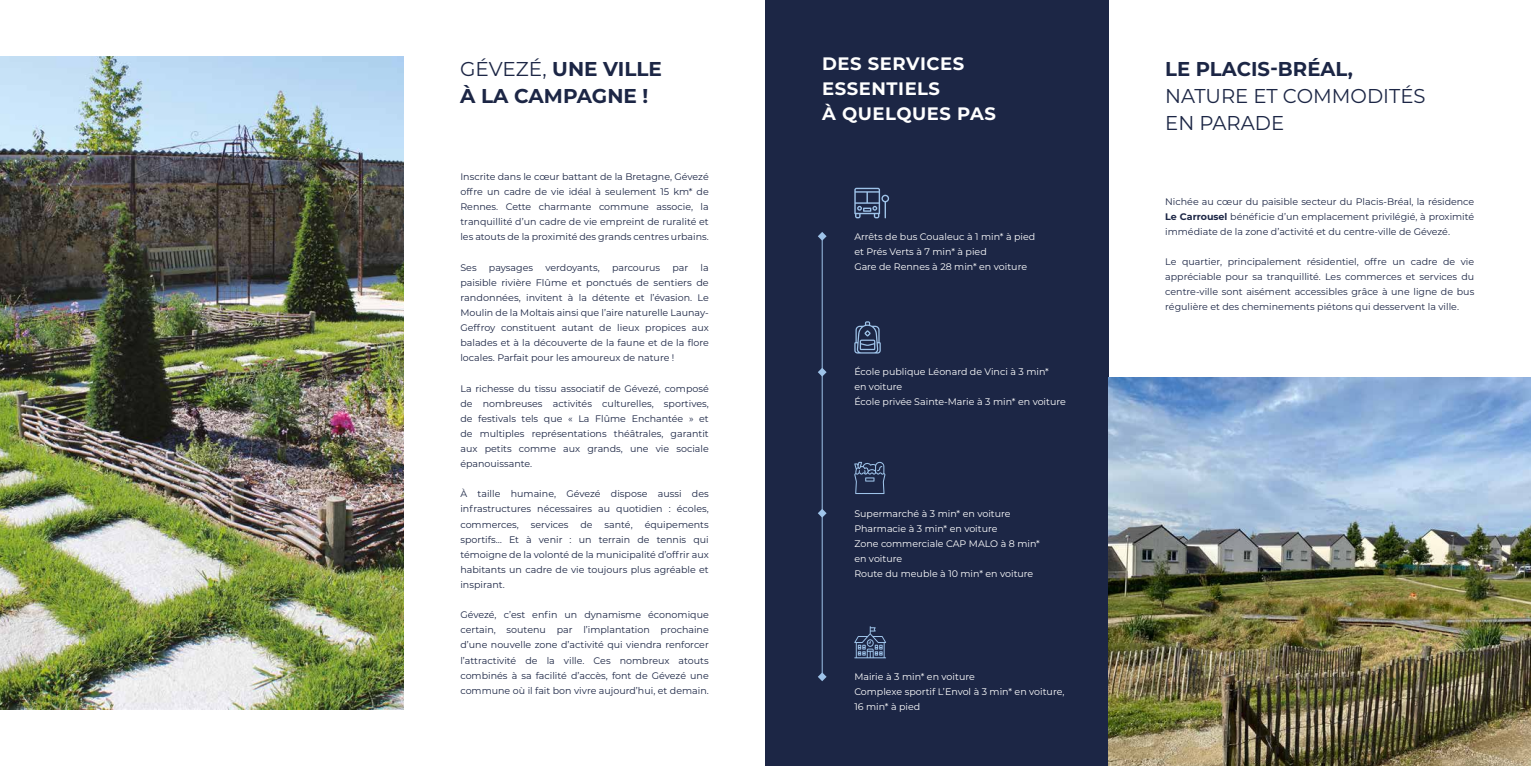
<style>
.page{position:relative;width:1531px;height:766px;background:#fff}
.page>*{position:absolute;margin:0;border:0;box-sizing:border-box;transform-origin:0 0}
.t1{font:700 20px/27px "Montserrat";color:#1c2645}
.t2{font:20px/27px "Montserrat";color:#1c2645}
.t3{font:700 18px/25px "Montserrat";letter-spacing:.03em;color:#fff}
.t4{font:9.5px/15.1px "Montserrat";color:#1c2645;text-align:justify}
.t5{font:9.5px/15px "Montserrat";color:#fff}
.s1{font-weight:400}
.s2{font-weight:700}
</style>
<div class="page">
<div style="left:765px;top:0;width:343px;height:765px;background:#1c2645"></div>
<hr style="left:822px;top:236px;width:1px;height:439px;background:#9ec3e9">
<svg style="left:854px;top:188px;width:35px;height:30px"></svg>
<svg style="left:818px;top:232px;width:8px;height:8px"></svg>
<img style="left:1108px;top:377px;width:423px;height:388px">
<img style="left:0;top:57px;width:404px;height:652px">
<svg style="left:818px;top:367px;width:8px;height:9px"></svg>
<svg style="left:854px;top:321px;width:27px;height:32px"></svg>
<svg style="left:854px;top:461px;width:31px;height:33px"></svg>
<svg style="left:818px;top:508px;width:8px;height:9px"></svg>
<svg style="left:818px;top:672px;width:8px;height:9px"></svg>
<svg style="left:854px;top:626px;width:32px;height:32px"></svg>
<h1 class="t1" style="left:460px;top:54px;width:203px"><span class="s1">GÉVEZÉ,</span> UNE VILLE<br>À LA CAMPAGNE !</h1>
<p class="t4" style="left:460px;top:169px;width:250px">Inscrite dans le cœur battant de la Bretagne, Gévezé offre un cadre de vie idéal à seulement 15 km* de Rennes. Cette charmante commune associe, la tranquillité d’un cadre de vie empreint de ruralité et les atouts de la proximité des grands centres urbains.</p>
<p class="t4" style="left:460px;top:259px;width:18px">Ses</p>
<p class="t4" style="left:489px;top:259px;width:46px">paysages</p>
<p class="t4" style="left:545px;top:259px;width:56px">verdoyants,</p>
<p class="t4" style="left:612px;top:259px;width:50px">parcourus</p>
<p class="t4" style="left:672px;top:259px;width:17px">par</p>
<p class="t4" style="left:460px;top:259px;width:250px;text-indent:240px">la paisible rivière Flûme et ponctués de sentiers de randonnées, invitent à la détente et l’évasion. Le Moulin de la Moltais ainsi que l’aire naturelle Launay-Geffroy constituent autant de lieux propices aux balades et à la découverte de la faune et de la flore locales. Parfait pour les amoureux de nature !</p>
<p class="t4" style="left:460px;top:380px;width:250px">La richesse du tissu associatif de Gévezé, composé de nombreuses activités culturelles, sportives, de festivals tels que « La Flûme Enchantée » et de multiples représentations théâtrales, garantit aux petits comme aux grands, une vie sociale épanouissante.</p>
<p class="t4" style="left:460px;top:486px;width:250px">À taille humaine, Gévezé dispose aussi des infrastructures nécessaires au quotidien : écoles, commerces,</p>
<p class="t4" style="left:460px;top:516px;width:250px;text-indent:184px">équipements sportifs… Et à venir : un terrain de tennis qui témoigne de la volonté de la municipalité d’offrir aux habitants un cadre de vie toujours plus agréable et inspirant.</p>
<p class="t4" style="left:460px;top:606px;width:250px">Gévezé, c’est enfin un dynamisme économique certain, soutenu par l’implantation prochaine d’une nouvelle zone d’activité qui viendra renforcer l’attractivité de la ville. Ces nombreux atouts combinés à sa facilité d’accès, font de Gévezé une commune où il fait bon vivre aujourd’hui, et demain.</p>
<p class="t4" style="left:531px;top:516px;width:39px">services</p>
<p class="t4" style="left:580px;top:516px;width:14px">de</p>
<p class="t4" style="left:605px;top:516px;width:30px">santé,</p>
<h2 class="t3" style="left:822px;top:50px;width:175px">DES SERVICES<br>ESSENTIELS<br>À QUELQUES PAS</h2>
<p class="t5" style="left:854px;top:229px;width:182px">Arrêts de bus Coualeuc à 1 min* à pied et Prés Verts à 7 min* à pied<br>Gare de Rennes à 28 min* en voiture</p>
<p class="t5" style="left:854px;top:364px;width:213px">École publique Léonard de Vinci à 3 min*<br>en voiture<br>École privée Sainte-Marie à 3 min* en voiture</p>
<p class="t5" style="left:854px;top:505px;width:187px">Supermarché à 3 min* en voiture<br>Pharmacie à 3 min* en voiture<br>Zone commerciale CAP MALO à 8 min* en voiture<br>Route du meuble à 10 min* en voiture</p>
<p class="t5" style="left:854px;top:668px;width:212px">Mairie à 3 min* en voiture<br>Complexe sportif L’Envol à 3 min* en voiture,<br>16 min* à pied</p>
<h1 class="t1" style="left:1165px;top:54px;width:189px">LE PLACIS-BRÉAL,</h1>
<h1 class="t2" style="left:1165px;top:81px;width:262px">NATURE ET COMMODITÉS<br>EN PARADE</h1>
<p class="t4" style="left:1165px;top:193px;width:311px">Nichée au cœur du paisible secteur du Placis-Bréal, la résidence <span class="s2">Le Carrousel</span> bénéficie d’un emplacement privilégié, à proximité immédiate de la zone d’activité et du centre-ville de Gévezé.</p>
<p class="t4" style="left:1165px;top:253px;width:310px">Le quartier, principalement résidentiel, offre un cadre de vie appréciable pour sa tranquillité. Les commerces et services du centre-ville sont aisément accessibles grâce à une ligne de bus régulière et des cheminements piétons qui desservent la ville.</p>
</div>
